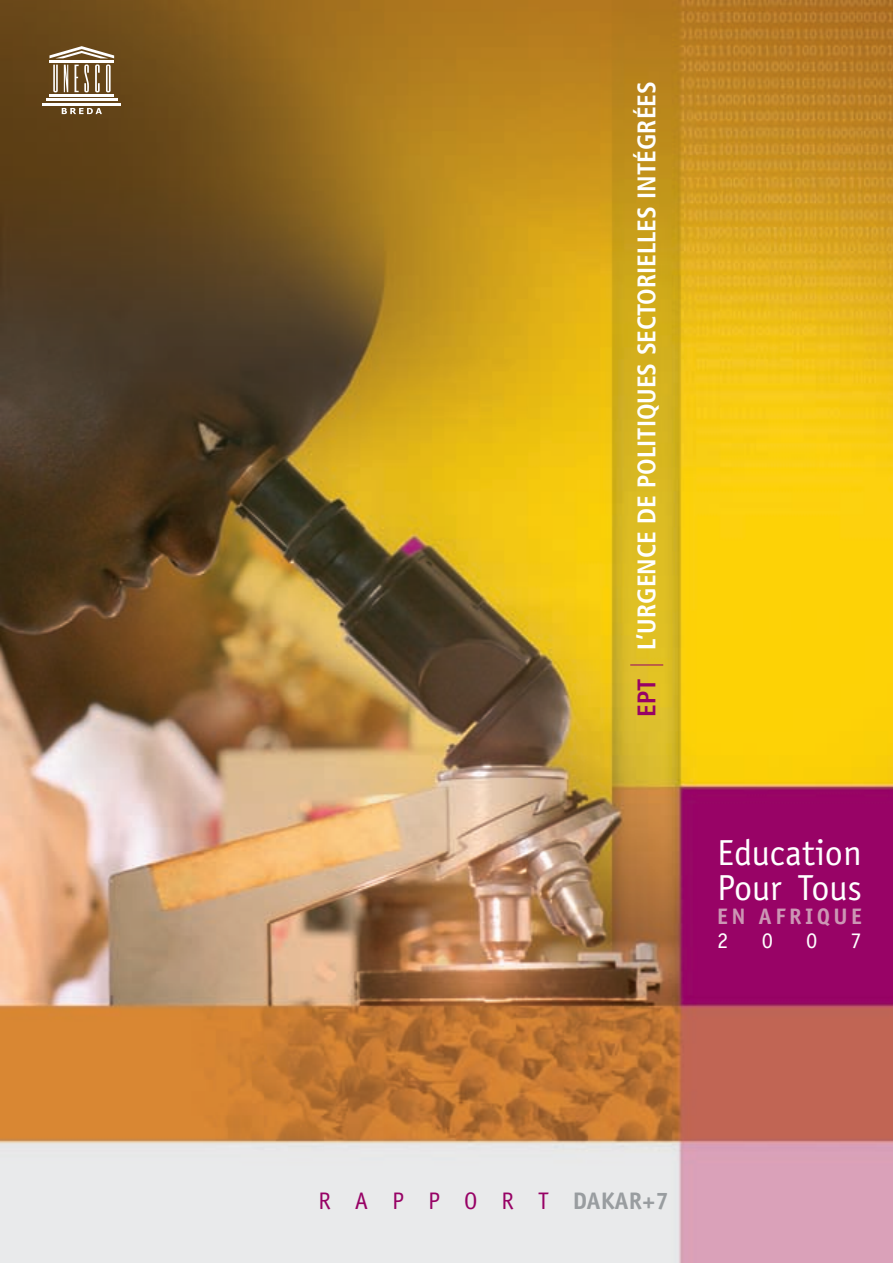
<style>
.page{position:relative;width:893px;height:1263px;background:#fff}
.page>*{position:absolute;margin:0;border:0;box-sizing:border-box;transform-origin:0 0}
.t1{font:36.3px/35px "Officina Sans";color:#fff}
.t2{font:700 condensed 25.5px "Frutiger";color:#fff}
.t3{font:24px "Officina Sans";letter-spacing:1em;color:#970265}
.t4{font:700 22.5px "Officina Sans";letter-spacing:.15em;color:#cc96b4}
.t5{font:22.5px "Officina Sans";color:#fff}
.s1{color:#970265}
.s2{font-weight:700;color:#999da0}
</style>
<div class="page">
<img style="left:0;top:0;width:893px;height:1263px">
<svg style="left:62px;top:108px;width:40px;height:6px"></svg>
<hr style="left:49px;top:61px;width:65px;height:2px;background:#fff">
<hr style="left:49px;top:94px;width:65px;height:2px;background:#fff">
<hr style="left:42px;top:103px;width:79px;height:3px;background:#fff">
<hr style="left:46px;top:99px;width:72px;height:2px;background:#fff">
<svg style="left:49px;top:46px;width:65px;height:12px"></svg>
<svg style="left:53px;top:65px;width:5px;height:27px"></svg>
<svg style="left:64px;top:65px;width:4px;height:27px"></svg>
<svg style="left:75px;top:64px;width:14px;height:28px"></svg>
<svg style="left:95px;top:64px;width:5px;height:28px"></svg>
<svg style="left:106px;top:64px;width:5px;height:28px"></svg>
<hr style="left:630px;top:665px;width:33px;height:1px;background:#970265">
<p class="t2" style="left:636px;top:717px;width:637px;rotate:-90deg"><span class="s1">EPT</span> L’URGENCE DE POLITIQUES SECTORIELLES INTÉGRÉES</p>
<h1 class="t1" style="left:717px;top:839px;width:146px">Education<br>Pour Tous</h1>
<p class="t4" style="left:717px;top:908px;width:146px">EN AFRIQUE</p>
<p class="t5" style="left:717px;top:932px;width:13px">2</p>
<p class="t5" style="left:762px;top:932px;width:13px">0</p>
<p class="t5" style="left:806px;top:932px;width:13px">0</p>
<p class="t5" style="left:850px;top:932px;width:13px">7</p>
<p class="t3" style="left:318px;top:1191px;width:352px">RAPPORT<span class="s2">DAKAR+7</span></p>
</div>
